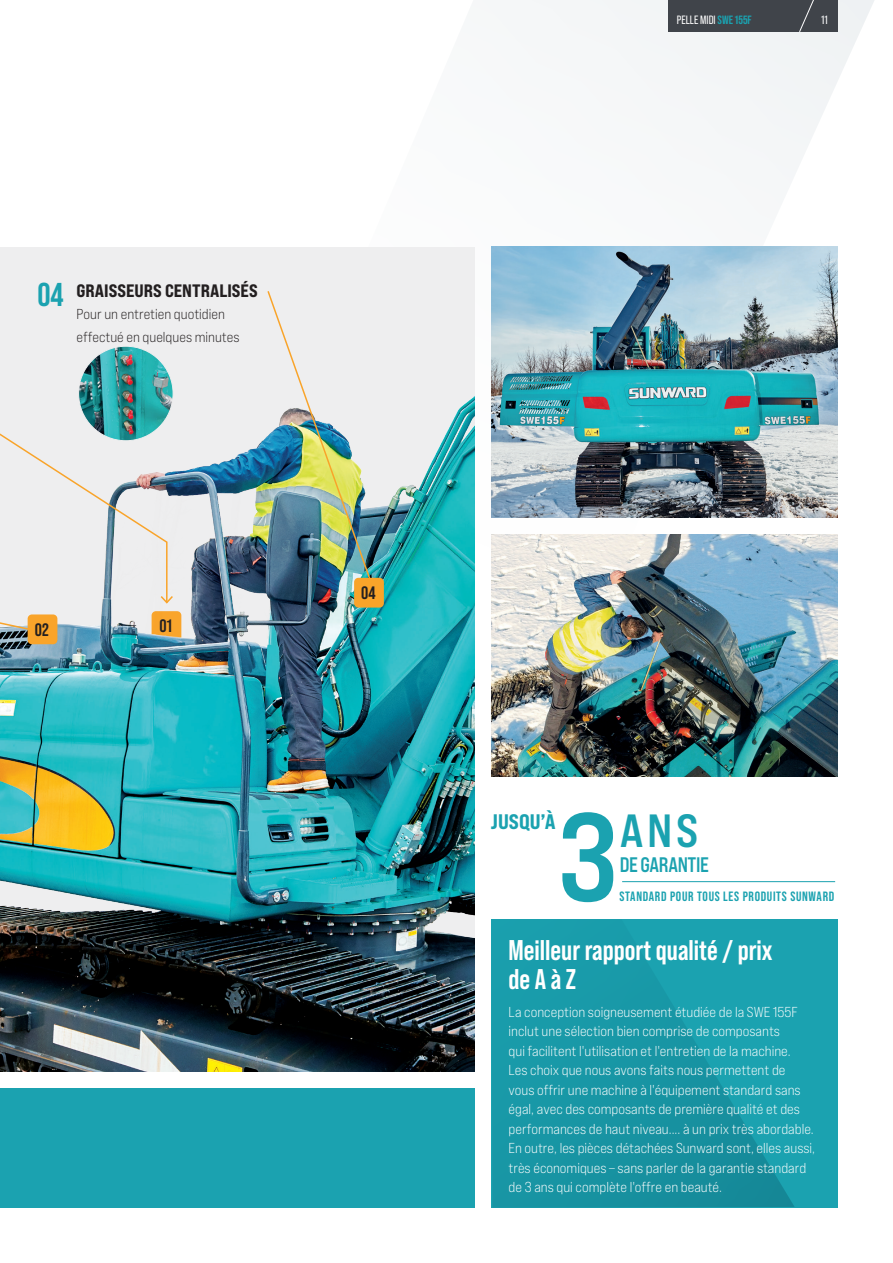
<style>
.page{position:relative;width:893px;height:1263px;background:#fff}
.page>*{position:absolute;margin:0;border:0;box-sizing:border-box;transform-origin:0 0}
.t1{font:46.5px "Bebas Neue Pro Exp Bd";color:#1ba2b0}
.t2{font:700 33px "Bebas Neue Pro";color:#1ba2b0}
.t3{font:700 28.5px/28.5px "Bebas Neue Pro";color:#fff}
.t4{font:21px "Bebas Neue Pro Exp Bd";letter-spacing:-.02em;color:#1ba2b0;scale:.9 1}
.t5{font:21px "Bebas Neue Pro Exp Eb";color:#1ba2b0}
.t6{font:18px "Bebas Neue Pro Exp Eb";color:#231f20}
.t7{font:700 18px "Bebas Neue Pro";color:#231f20}
.t8{font:14.4px/19.5px "Bebas Neue Pro Exp Bk";color:#fff}
.t9{font:14.4px/22.5px "Bebas Neue Pro Exp Bk";color:#231f20}
.t10{font:700 13.5px "Bebas Neue Pro";letter-spacing:.05em;color:#1ba2b0}
.t11{font:12px "Bebas Neue Pro";color:#fff}
.s1{font-weight:700;color:#1ba2b0}
</style>
<div class="page">
<div style="left:0;top:1089px;width:475px;height:119px;background:#1ba2b0"></div>
<svg style="left:474px;top:0;width:400px;height:627px"></svg>
<div style="left:668px;top:0;width:170px;height:31px;background:#40444a"></div>
<svg style="left:799px;top:0;width:23px;height:33px"></svg>
<div style="left:0;top:247px;width:474px;height:824px;background:#eeeeef"></div>
<img style="left:0;top:380px;width:474px;height:691px">
<div style="left:354px;top:578px;width:30px;height:30px;background:#f9a42a;border-radius:4px"></div>
<svg style="left:0;top:346px;width:168px;height:258px"></svg>
<svg style="left:159px;top:594px;width:15px;height:11px"></svg>
<img style="left:266px;top:291px;width:106px;height:291px">
<svg style="left:0;top:553px;width:32px;height:78px"></svg>
<div style="left:492px;top:919px;width:346px;height:289px;background:#1ba2b0"></div>
<svg style="left:493px;top:996px;width:301px;height:211px"></svg>
<img style="left:79px;top:346px;width:94px;height:95px;border-radius:47px">
<div style="left:28px;top:614px;width:29px;height:30px;background:#f9a42a;border-radius:4px"></div>
<img style="left:492px;top:535px;width:346px;height:242px">
<img style="left:492px;top:247px;width:346px;height:270px">
<svg style="left:562px;top:812px;width:51px;height:90px"></svg>
<hr style="left:622px;top:881px;width:213px;height:1px;background:#1ba2b0">
<h2 class="t2" style="left:37px;top:275px;width:28px">04</h2>
<p class="t6" style="left:77px;top:279px;width:183px">GRAISSEURS CENTRALISÉS</p>
<p class="t9" style="left:77px;top:303px;width:165px">Pour un entretien quotidien effectué en quelques minutes</p>
<p class="t7" style="left:35px;top:619px;width:15px">02</p>
<p class="t7" style="left:160px;top:616px;width:14px">01</p>
<p class="t7" style="left:361px;top:582px;width:16px">04</p>
<p class="t11" style="left:677px;top:14px;width:76px">PELLE MIDI <span class="s1">SWE 155F</span></p>
<p class="t11" style="left:821px;top:13px;width:8px">11</p>
<h3 class="t5" style="left:491px;top:808px;width:66px">JUSQU’À</h3>
<h1 class="t1" style="left:620px;top:802px;width:80px">ANS</h1>
<h3 class="t4" style="left:620px;top:851px;width:101px">DE GARANTIE</h3>
<p class="t10" style="left:620px;top:888px;width:216px">STANDARD POUR TOUS LES PRODUITS SUNWARD</p>
<h3 class="t3" style="left:509px;top:936px;width:266px">Meilleur rapport qualité / prix de A à Z</h3>
<p class="t8" style="left:509px;top:1002px;width:308px">La conception soigneusement étudiée de la SWE 155F inclut une sélection bien comprise de composants<br>qui facilitent l'utilisation et l'entretien de la machine.<br>Les choix que nous avons faits nous permettent de<br>vous offrir une machine à l'équipement standard sans égal, avec des composants de première qualité et des performances de haut niveau.... à un prix très abordable.<br>En outre, les pièces détachées Sunward sont, elles aussi, très économiques – sans parler de la garantie standard de 3 ans qui complète l'offre en beauté.</p>
</div>
